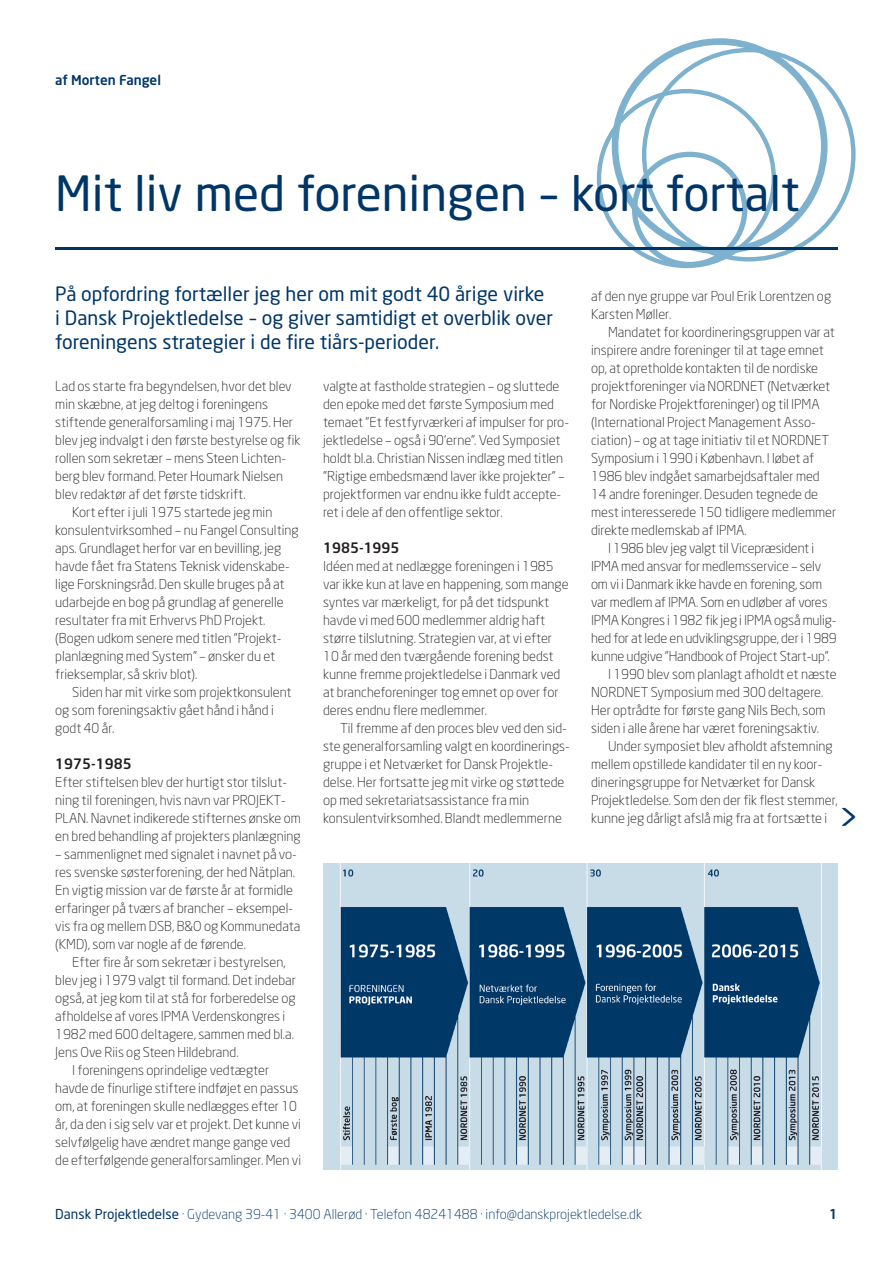
<style>
.page{position:relative;width:893px;height:1263px;background:#fff}
.page>*{position:absolute;margin:0;border:0;box-sizing:border-box;transform-origin:0 0}
._02_overskrift{font:48px "Neo Sans";color:#003667}
._04b_brød_til_bullet{font:36px "Neo Sans";color:#003667}
._03_manchet{font:19.5px/24px "Neo Sans";color:#003667}
._05_mellemrubrik{font:500 14.25px "Neo Sans";color:#231f20}
._04a_brød{font:300 13.5px/18px "Neo Sans";color:#231f20}
._04_brød_uden_indryk{font:300 13.5px/18px "Neo Sans";color:#231f20}
.t1{font:300 13.5px "Neo Sans";color:#003667}
._01_forfatter{font:500 13.5px "Neo Sans";color:#003667}
.s1{font-weight:400}
</style>
<div class="page">
<div style="left:612px;top:38px;width:216px;height:216px;border:7px solid #7db1cd;border-radius:50%"></div>
<div style="left:597px;top:89px;width:179px;height:179px;border:4px solid #7db1cd;border-radius:50%"></div>
<div style="left:632px;top:152px;width:115px;height:115px;border:5px solid #7db1cd;border-radius:50%"></div>
<img style="left:323px;top:863px;width:515px;height:306px">
<hr style="left:55px;top:247px;width:783px;height:3px;background:#003667">
<p class="_01_forfatter" style="left:55px;top:71px;width:107px">af Morten Fangel</p>
<p class="_02_overskrift" style="left:55px;top:164px;width:746px">Mit liv med foreningen – kort fortalt</p>
<p class="_03_manchet" style="left:55px;top:281px;width:499px">På opfordring fortæller jeg her om mit godt 40 årige virke i Dansk Projektledelse – og giver samtidigt et overblik over foreningens strategier i de fire tiårs-perioder.</p>
<p class="_04_brød_uden_indryk" style="left:55px;top:377px;width:247px">Lad os starte fra begyndelsen, hvor det blev min skæbne, at jeg deltog i foreningens stiftende generalforsamling i maj 1975. Her blev jeg indvalgt i den første bestyrelse og fik rollen som sekretær – mens Steen Lichten&shy;berg blev formand. Peter Houmark Nielsen blev redaktør af det første tidskrift.</p>
<p class="_04a_brød" style="left:55px;top:503px;width:245px;text-indent:17px">Kort efter i juli 1975 startede jeg min konsulentvirksomhed – nu Fangel Consulting aps. Grundlaget herfor var en bevilling, jeg havde fået fra Statens Teknisk videnskabe&shy;lige Forskningsråd. Den skulle bruges på at udarbejde en bog på grundlag af generelle resultater fra mit Erhvervs PhD Projekt. (Bogen udkom senere med titlen ”Projekt&shy;planlægning med System” – ønsker du et frieksemplar, så skriv blot).</p>
<p class="_04a_brød" style="left:55px;top:683px;width:238px;text-indent:17px">Siden har mit virke som projektkonsulent og som foreningsaktiv gået hånd i hånd i godt 40 år.</p>
<p class="_05_mellemrubrik" style="left:55px;top:755px;width:78px">1975-1985</p>
<p class="_04_brød_uden_indryk" style="left:55px;top:773px;width:247px">Efter stiftelsen blev der hurtigt stor tilslut&shy;ning til foreningen, hvis navn var PROJEKT-PLAN. Navnet indikerede stifternes ønske om en bred behandling af projekters planlægning</p>
<p class="_04_brød_uden_indryk" style="left:55px;top:845px;width:247px">– sammenlignet med signalet i navnet på vo&shy;res svenske søsterforening, der hed Nätplan.<br>En vigtig mission var de første år at formidle erfaringer på tværs af brancher – eksempel&shy;vis fra og mellem DSB, B&amp;O og Kommunedata (KMD), som var nogle af de førende.</p>
<p class="_04a_brød" style="left:55px;top:953px;width:242px;text-indent:17px">Efter fire år som sekretær i bestyrelsen, blev jeg i 1979 valgt til formand. Det indebar også, at jeg kom til at stå for forberedelse og afholdelse af vores IPMA Verdenskongres i 1982 med 600 deltagere, sammen med bl.a.<br>Jens Ove Riis og Steen Hildebrand.</p>
<p class="_04a_brød" style="left:55px;top:1061px;width:247px;text-indent:17px">I foreningens oprindelige vedtægter havde de finurlige stiftere indføjet en passus om, at foreningen skulle nedlægges efter 10 år, da den i sig selv var et projekt. Det kunne vi selvfølgelig have ændret mange gange ved de efterfølgende generalforsamlinger. Men vi</p>
<p class="_04a_brød" style="left:323px;top:377px;width:247px">valgte at fastholde strategien – og sluttede den epoke med det første Symposium med temaet ”Et festfyrværkeri af impulser for pro&shy;jektledelse – også i 90’erne”. Ved Symposiet holdt bl.a. Christian Nissen indlæg med titlen ”Rigtige embedsmænd laver ikke projekter” – projektformen var endnu ikke fuldt accepte&shy;ret i dele af den offentlige sektor.</p>
<p class="_05_mellemrubrik" style="left:323px;top:539px;width:78px">1985-1995</p>
<p class="_04_brød_uden_indryk" style="left:323px;top:557px;width:247px">Idéen med at nedlægge foreningen i 1985 var ikke kun at lave en happening, som mange syntes var mærkeligt, for på det tidspunkt havde vi med 600 medlemmer aldrig haft større tilslutning. Strategien var, at vi efter 10 år med den tværgående forening bedst kunne fremme projektledelse i Danmark ved at brancheforeninger tog emnet op over for deres endnu flere medlemmer.</p>
<p class="_04a_brød" style="left:323px;top:719px;width:248px;text-indent:17px">Til fremme af den proces blev ved den sid&shy;ste generalforsamling valgt en koordinerings&shy;gruppe i et Netværket for Dansk Projektle&shy;delse. Her fortsatte jeg mit virke og støttede op med sekretariatsassistance fra min konsulentvirksomhed. Blandt medlemmerne</p>
<p class="_04a_brød" style="left:591px;top:287px;width:242px">af den nye gruppe var Poul Erik Lorentzen og<br>Karsten Møller.</p>
<p class="_04a_brød" style="left:591px;top:323px;width:247px;text-indent:17px">Mandatet for koordineringsgruppen var at inspirere andre foreninger til at tage emnet op, at opretholde kontakten til de nordiske projektforeninger via NORDNET (Netværket for Nordiske Projektforeninger) og til IPMA (International Project Management Asso&shy;ciation) – og at tage initiativ til et NORDNET Symposium i 1990 i København. I løbet af 1986 blev indgået samarbejdsaftaler med 14 andre foreninger. Desuden tegnede de mest interesserede 150 tidligere medlemmer direkte medlemskab af IPMA.</p>
<p class="_04a_brød" style="left:591px;top:539px;width:247px;text-indent:17px">I 1986 blev jeg valgt til Vicepræsident i IPMA med ansvar for medlemsservice – selv om vi i Danmark ikke havde en forening, som var medlem af IPMA. Som en udløber af vores IPMA Kongres i 1982 fik jeg i IPMA også mulig&shy;hed for at lede en udviklingsgruppe, der i 1989 kunne udgive ”Handbook of Project Start-up”.</p>
<p class="_04a_brød" style="left:591px;top:665px;width:247px;text-indent:17px">I 1990 blev som planlagt afholdt et næste NORDNET Symposium med 300 deltagere.<br>Her optrådte for første gang Nils Bech, som siden i alle årene har været foreningsaktiv.</p>
<p class="_04a_brød" style="left:591px;top:737px;width:248px;text-indent:17px">Under symposiet blev afholdt afstemning mellem opstillede kandidater til en ny koor&shy;dineringsgruppe for Netværket for Dansk Projektledelse. Som den der fik flest stemmer, kunne jeg dårligt afslå mig fra at fortsætte i</p>
<p class="_04b_brød_til_bullet" style="left:838px;top:795px;width:23px">&gt;</p>
<p class="t1" style="left:55px;top:1206px;width:588px"><span class="s1">Dansk Projektledelse</span> · Gydevang 39-41 · 3400 Allerød · Telefon 48241488 · info@danskprojektledelse.dk</p>
<p class="_01_forfatter" style="left:829px;top:1205px;width:10px">1</p>
</div>
